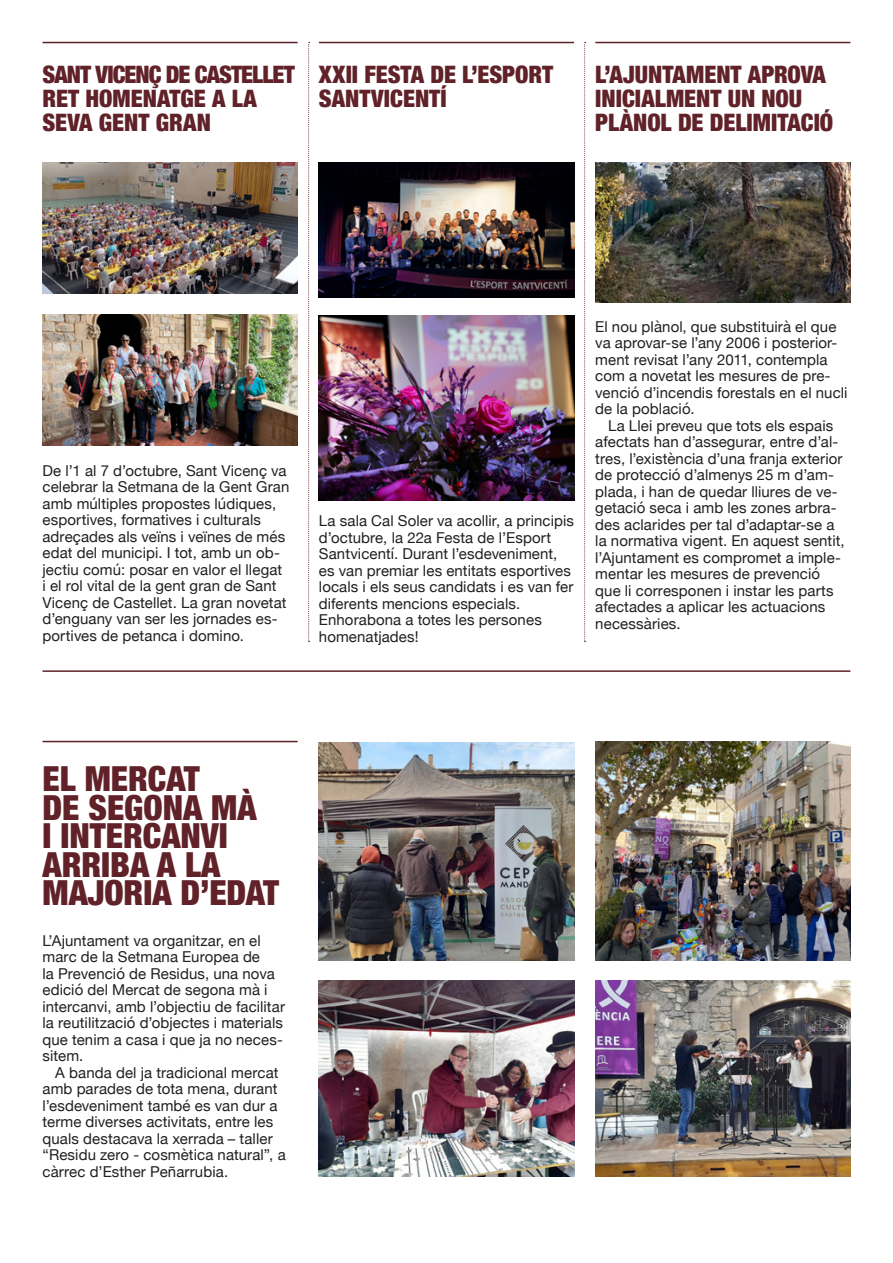
<style>
.page{position:relative;width:893px;height:1263px;background:#fff}
.page>*{position:absolute;margin:0;border:0;box-sizing:border-box;transform-origin:0 0}
.t1{font:900 condensed 34.5px/28.5px "Helvetica Neue";color:#602228}
.t2{font:900 condensed 24px/24px "Helvetica Neue";color:#602228}
.t3{font:900 condensed 24px/24px "Helvetica Neue";letter-spacing:-.03em;color:#602228}
.t4{font:15px/16.5px "Helvetica Neue";letter-spacing:.005em;color:#231f20}
</style>
<div class="page">
<hr style="left:43px;top:42px;width:255px;height:1px;background:#602228">
<hr style="left:319px;top:42px;width:255px;height:1px;background:#602228">
<img style="left:319px;top:162px;width:255px;height:135px">
<img style="left:319px;top:315px;width:255px;height:186px">
<img style="left:43px;top:162px;width:255px;height:131px">
<img style="left:43px;top:315px;width:255px;height:131px">
<hr style="left:595px;top:42px;width:255px;height:1px;background:#602228">
<img style="left:595px;top:162px;width:255px;height:141px">
<hr style="left:43px;top:670px;width:807px;height:2px;background:#602228">
<svg style="left:308px;top:42px;width:2px;height:600px"></svg>
<svg style="left:584px;top:42px;width:2px;height:600px"></svg>
<hr style="left:43px;top:741px;width:255px;height:1px;background:#602228">
<img style="left:595px;top:741px;width:255px;height:219px">
<img style="left:319px;top:981px;width:255px;height:196px">
<img style="left:319px;top:742px;width:255px;height:219px">
<img style="left:595px;top:981px;width:255px;height:196px">
<h2 class="t3" style="left:43px;top:61px;width:254px">SANT VICENÇ DE CASTELLET<br>RET HOMENATGE A LA<br>SEVA GENT GRAN</h2>
<h2 class="t2" style="left:319px;top:61px;width:236px">XXII FESTA DE L’ESPORT<br>SANTVICENTÍ</h2>
<h2 class="t2" style="left:595px;top:61px;width:239px">L’AJUNTAMENT APROVA<br>INICIALMENT UN NOU<br>PLÀNOL DE DELIMITACIÓ</h2>
<p class="t4" style="left:43px;top:463px;width:248px">De l’1 al 7 d’octubre, Sant Vicenç va celebrar la Setmana de la Gent Gran amb múltiples propostes lúdiques, esportives, formatives i culturals adreçades als veïns i veïnes de més edat del municipi. I tot, amb un ob&shy;jectiu comú: posar en valor el llegat<br>i el rol vital de la gent gran de Sant Vicenç de Castellet. La gran novetat d’enguany van ser les jornades es&shy;portives de petanca i domino.</p>
<p class="t4" style="left:319px;top:514px;width:257px">La sala Cal Soler va acollir, a principis d’octubre, la 22a Festa de l’Esport Santvicentí. Durant l’esdeveniment, es van premiar les entitats esportives locals i els seus candidats i es van fer diferents mencions especials.<br>Enhorabona a totes les persones homenatjades!</p>
<p class="t4" style="left:595px;top:319px;width:254px">El nou plànol, que substituirà el que va aprovar-se l’any 2006 i posterior&shy;ment revisat l’any 2011, contempla com a novetat les mesures de pre&shy;venció d’incendis forestals en el nucli de la població.</p>
<p class="t4" style="left:595px;top:418px;width:251px;text-indent:13px">La Llei preveu que tots els espais afectats han d’assegurar, entre d’al&shy;tres, l’existència d’una franja exterior de protecció d’almenys 25 m d’am&shy;plada, i han de quedar lliures de ve&shy;getació seca i amb les zones arbra&shy;des aclarides per tal d’adaptar-se a la normativa vigent. En aquest sentit, l’Ajuntament es compromet a imple&shy;mentar les mesures de prevenció que li corresponen i instar les parts afectades a aplicar les actuacions necessàries.</p>
<h1 class="t1" style="left:43px;top:763px;width:238px">EL MERCAT<br>DE SEGONA MÀ<br>I INTERCANVI<br>ARRIBA A LA<br>MAJORIA D’EDAT</h1>
<p class="t4" style="left:43px;top:933px;width:244px">L’Ajuntament va organitzar, en el marc de la Setmana Europea de<br>la Prevenció de Residus, una nova edició del Mercat de segona mà i intercanvi, amb l’objectiu de facilitar la reutilització d’objectes i materials que tenim a casa i que ja no neces&shy;sitem.</p>
<p class="t4" style="left:43px;top:1065px;width:245px;text-indent:13px">A banda del ja tradicional mercat amb parades de tota mena, durant l’esdeveniment també es van dur a terme diverses activitats, entre les quals destacava la xerrada – taller “Residu zero - cosmètica natural”, a càrrec d’Esther Peñarrubia.</p>
</div>
